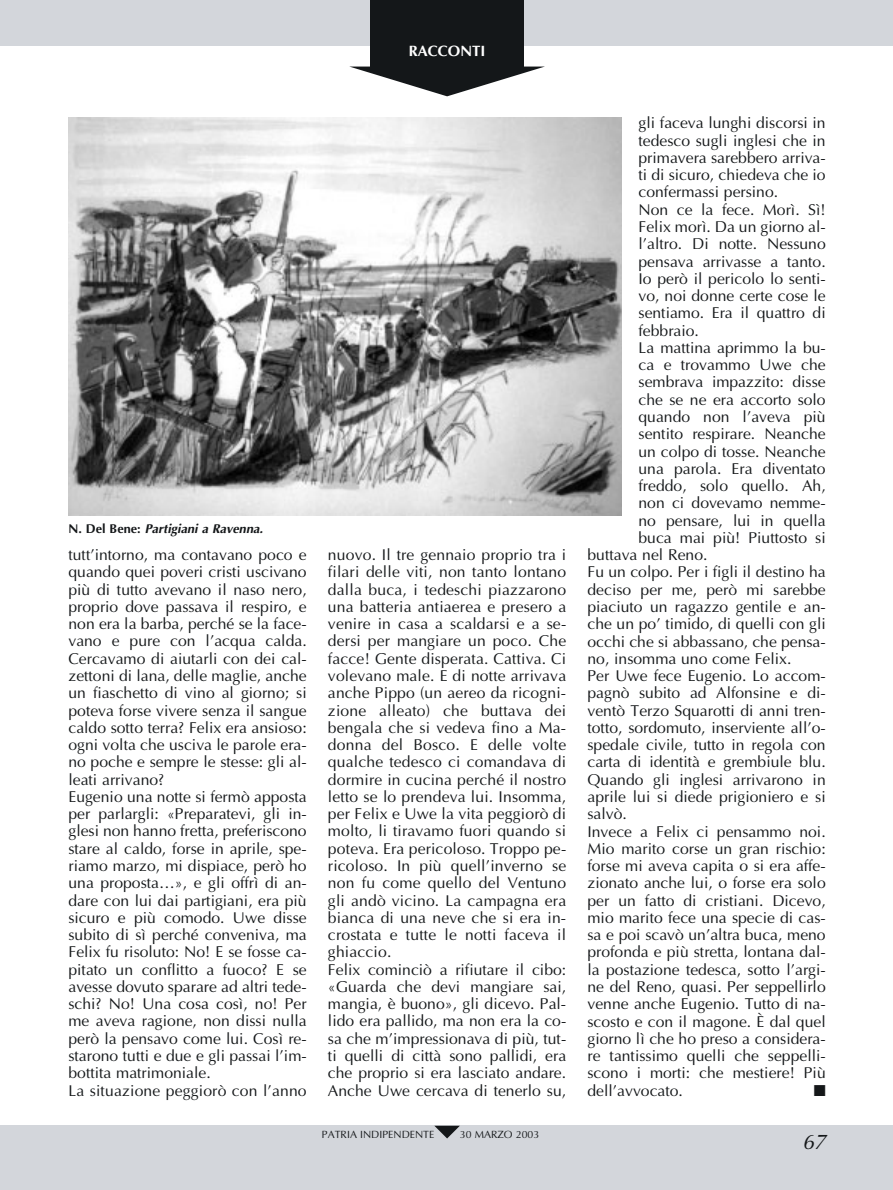
<style>
.page{position:relative;width:893px;height:1190px;background:#fff}
.page>*{position:absolute;margin:0;border:0;box-sizing:border-box;transform-origin:0 0}
.t1{font:italic 21px "Optima";color:#141719}
.t2{font:15.75px/17.2px "Optima";color:#141719}
.t3{font:15.75px "Zapf Dingbats";color:#141719}
.t4{font:700 15px "Optima";color:#fff}
.t5{font:italic 700 12.75px "Optima";color:#141719}
.t6{font:10.5px "Optima";color:#141719}
.s1{font-style:normal}
</style>
<div class="page">
<div style="left:0;top:0;width:892px;height:45px;background:#d3d6db"></div>
<div style="left:0;top:1125px;width:892px;height:64px;background:#d3d6db"></div>
<div style="left:370px;top:0;width:153px;height:67px;background:#141719"></div>
<svg style="left:351px;top:67px;width:192px;height:29px"></svg>
<svg style="left:434px;top:1125px;width:26px;height:13px"></svg>
<img style="left:68px;top:118px;width:553px;height:397px">
<p class="t4" style="left:409px;top:44px;width:78px">RACCONTI</p>
<p class="t5" style="left:68px;top:523px;width:196px"><span class="s1">N. Del Bene:</span> Partigiani a Ravenna.</p>
<p class="t2" style="left:68px;top:547px;width:240px">tutt’intorno, ma contavano poco e quando quei poveri cristi uscivano più di tutto avevano il naso nero, proprio dove passava il respiro, e non era la barba, perché se la face&shy;vano e pure con l’acqua calda.<br>Cercavamo di aiutarli con dei cal&shy;zettoni di lana, delle maglie, anche un fiaschetto di vino al giorno; si poteva forse vivere senza il sangue caldo sotto terra? Felix era ansioso: ogni volta che usciva le parole era&shy;no poche e sempre le stesse: gli al&shy;leati arrivano?<br>Eugenio una notte si fermò apposta per parlargli: «Preparatevi, gli in&shy;glesi non hanno fretta, preferiscono stare al caldo, forse in aprile, spe&shy;riamo marzo, mi dispiace, però ho una proposta…», e gli offrì di an&shy;dare con lui dai partigiani, era più sicuro e più comodo. Uwe disse subito di sì perché conveniva, ma Felix fu risoluto: No! E se fosse ca&shy;pitato un conflitto a fuoco? E se avesse dovuto sparare ad altri tede&shy;schi? No! Una cosa così, no! Per me aveva ragione, non dissi nulla però la pensavo come lui. Così re&shy;starono tutti e due e gli passai l’im&shy;bottita matrimoniale.<br>La situazione peggiorò con l’anno</p>
<p class="t2" style="left:328px;top:547px;width:240px">nuovo. Il tre gennaio proprio tra i filari delle viti, non tanto lontano dalla buca, i tedeschi piazzarono una batteria antiaerea e presero a venire in casa a scaldarsi e a se&shy;dersi per mangiare un poco. Che facce! Gente disperata. Cattiva. Ci volevano male. E di notte arrivava anche Pippo (un aereo da ricogni&shy;zione alleato) che buttava dei bengala che si vedeva fino a Ma&shy;donna del Bosco. E delle volte qualche tedesco ci comandava di dormire in cucina perché il nostro letto se lo prendeva lui. Insomma, per Felix e Uwe la vita peggiorò di molto, li tiravamo fuori quando si poteva. Era pericoloso. Troppo pe&shy;ricoloso. In più quell’inverno se non fu come quello del Ventuno gli andò vicino. La campagna era bianca di una neve che si era in&shy;crostata e tutte le notti faceva il ghiaccio.<br>Felix cominciò a rifiutare il cibo: «Guarda che devi mangiare sai, mangia, è buono», gli dicevo. Pal&shy;lido era pallido, ma non era la co&shy;sa che m’impressionava di più, tut&shy;ti quelli di città sono pallidi, era che proprio si era lasciato andare.<br>Anche Uwe cercava di tenerlo su,</p>
<p class="t6" style="left:322px;top:1130px;width:114px">PATRIA INDIPENDENTE</p>
<p class="t6" style="left:460px;top:1130px;width:81px">30 MARZO 2003</p>
<p class="t2" style="left:638px;top:116px;width:189px">gli faceva lunghi discorsi in</p>
<p class="t2" style="left:638px;top:133px;width:189px">tedesco sugli inglesi che in</p>
<p class="t2" style="left:638px;top:150px;width:189px">primavera sarebbero arriva-</p>
<p class="t2" style="left:638px;top:168px;width:189px">ti di sicuro, chiedeva che io</p>
<p class="t2" style="left:638px;top:185px;width:141px">confermassi persino.</p>
<p class="t2" style="left:638px;top:202px;width:189px">Non ce la fece. Morì. Sì!</p>
<p class="t2" style="left:638px;top:219px;width:189px">Felix morì. Da un giorno al-</p>
<p class="t2" style="left:638px;top:237px;width:189px">l’altro. Di notte. Nessuno</p>
<p class="t2" style="left:638px;top:254px;width:189px">pensava arrivasse a tanto.</p>
<p class="t2" style="left:638px;top:271px;width:189px">Io però il pericolo lo senti-</p>
<p class="t2" style="left:638px;top:289px;width:189px">vo, noi donne certe cose le</p>
<p class="t2" style="left:638px;top:306px;width:189px">sentiamo. Era il quattro di</p>
<p class="t2" style="left:638px;top:323px;width:62px">febbraio.</p>
<p class="t2" style="left:638px;top:340px;width:189px">La mattina aprimmo la bu-</p>
<p class="t2" style="left:638px;top:358px;width:189px">ca e trovammo Uwe che</p>
<p class="t2" style="left:638px;top:375px;width:189px">sembrava impazzito: disse</p>
<p class="t2" style="left:638px;top:392px;width:189px">che se ne era accorto solo</p>
<p class="t2" style="left:638px;top:409px;width:189px">quando non l’aveva più</p>
<p class="t2" style="left:638px;top:427px;width:189px">sentito respirare. Neanche</p>
<p class="t2" style="left:638px;top:444px;width:189px">un colpo di tosse. Neanche</p>
<p class="t2" style="left:638px;top:461px;width:189px">una parola. Era diventato</p>
<p class="t2" style="left:638px;top:478px;width:189px">freddo, solo quello. Ah,</p>
<p class="t2" style="left:638px;top:496px;width:189px">non ci dovevamo nemme-</p>
<p class="t2" style="left:638px;top:513px;width:189px">no pensare, lui in quella</p>
<p class="t2" style="left:638px;top:530px;width:189px">buca mai più! Piuttosto si</p>
<p class="t2" style="left:587px;top:547px;width:121px">buttava nel Reno.</p>
<p class="t2" style="left:587px;top:565px;width:240px">Fu un colpo. Per i figli il destino ha</p>
<p class="t2" style="left:587px;top:582px;width:240px">deciso per me, però mi sarebbe</p>
<p class="t2" style="left:587px;top:599px;width:240px">piaciuto un ragazzo gentile e an-</p>
<p class="t2" style="left:587px;top:617px;width:240px">che un po’ timido, di quelli con gli</p>
<p class="t2" style="left:587px;top:634px;width:240px">occhi che si abbassano, che pensa-</p>
<p class="t2" style="left:587px;top:651px;width:205px">no, insomma uno come Felix.</p>
<p class="t2" style="left:587px;top:668px;width:240px">Per Uwe fece Eugenio. Lo accom-</p>
<p class="t2" style="left:587px;top:686px;width:240px">pagnò subito ad Alfonsine e di-</p>
<p class="t2" style="left:587px;top:703px;width:240px">ventò Terzo Squarotti di anni tren-</p>
<p class="t2" style="left:587px;top:720px;width:240px">totto, sordomuto, inserviente all’o-</p>
<p class="t2" style="left:587px;top:737px;width:240px">spedale civile, tutto in regola con</p>
<p class="t2" style="left:587px;top:755px;width:240px">carta di identità e grembiule blu.</p>
<p class="t2" style="left:587px;top:772px;width:240px">Quando gli inglesi arrivarono in</p>
<p class="t2" style="left:587px;top:789px;width:240px">aprile lui si diede prigioniero e si</p>
<p class="t2" style="left:587px;top:806px;width:41px">salvò.</p>
<p class="t2" style="left:587px;top:824px;width:240px">Invece a Felix ci pensammo noi.</p>
<p class="t2" style="left:587px;top:841px;width:240px">Mio marito corse un gran rischio:</p>
<p class="t2" style="left:587px;top:858px;width:240px">forse mi aveva capita o si era affe-</p>
<p class="t2" style="left:587px;top:876px;width:240px">zionato anche lui, o forse era solo</p>
<p class="t2" style="left:587px;top:893px;width:240px">per un fatto di cristiani. Dicevo,</p>
<p class="t2" style="left:587px;top:910px;width:240px">mio marito fece una specie di cas-</p>
<p class="t2" style="left:587px;top:927px;width:240px">sa e poi scavò un’altra buca, meno</p>
<p class="t2" style="left:587px;top:945px;width:240px">profonda e più stretta, lontana dal-</p>
<p class="t2" style="left:587px;top:962px;width:240px">la postazione tedesca, sotto l’argi-</p>
<p class="t2" style="left:587px;top:979px;width:240px">ne del Reno, quasi. Per seppellirlo</p>
<p class="t2" style="left:587px;top:996px;width:240px">venne anche Eugenio. Tutto di na-</p>
<p class="t2" style="left:587px;top:1014px;width:240px">scosto e con il magone. È dal quel</p>
<p class="t2" style="left:587px;top:1031px;width:240px">giorno lì che ho preso a considera-</p>
<p class="t2" style="left:587px;top:1048px;width:240px">re tantissimo quelli che seppelli-</p>
<p class="t2" style="left:587px;top:1065px;width:240px">scono i morti: che mestiere! Più</p>
<p class="t2" style="left:587px;top:1083px;width:97px">dell’avvocato.</p>
<p class="t3" style="left:813px;top:1082px;width:13px">■</p>
<h1 class="t1" style="left:802px;top:1132px;width:25px">67</h1>
</div>
